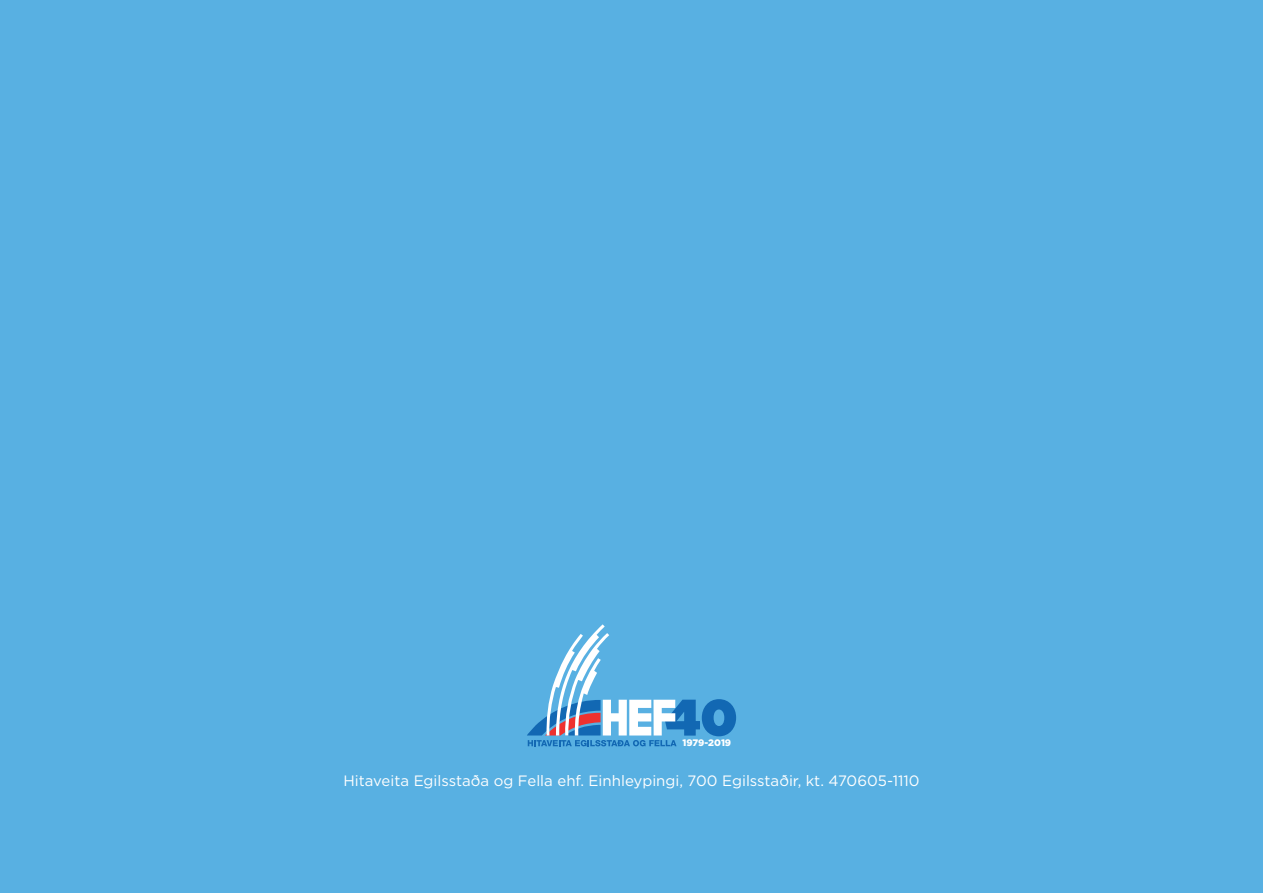
<style>
.page{position:relative;width:1263px;height:893px;background:#58b0e2}
.page>*{position:absolute;margin:0;border:0;box-sizing:border-box;transform-origin:0 0}
.t1{font:900 51px "Gotham";color:#1268b3}
.t2{font:15px "Gotham";color:#fff}
.t3{font:900 9.45px "Gotham";letter-spacing:-.01em;color:#fff}
</style>
<div class="page">
<svg style="left:527px;top:624px;width:149px;height:122px"></svg>
<h1 class="t1" style="left:665px;top:681px;width:74px">40</h1>
<p class="t3" style="left:682px;top:736px;width:50px">1979-2019</p>
<p class="t2" style="left:343px;top:771px;width:577px">Hitaveita Egilsstaða og Fella ehf. Einhleypingi, 700 Egilsstaðir, kt. 470605-1110</p>
</div>
